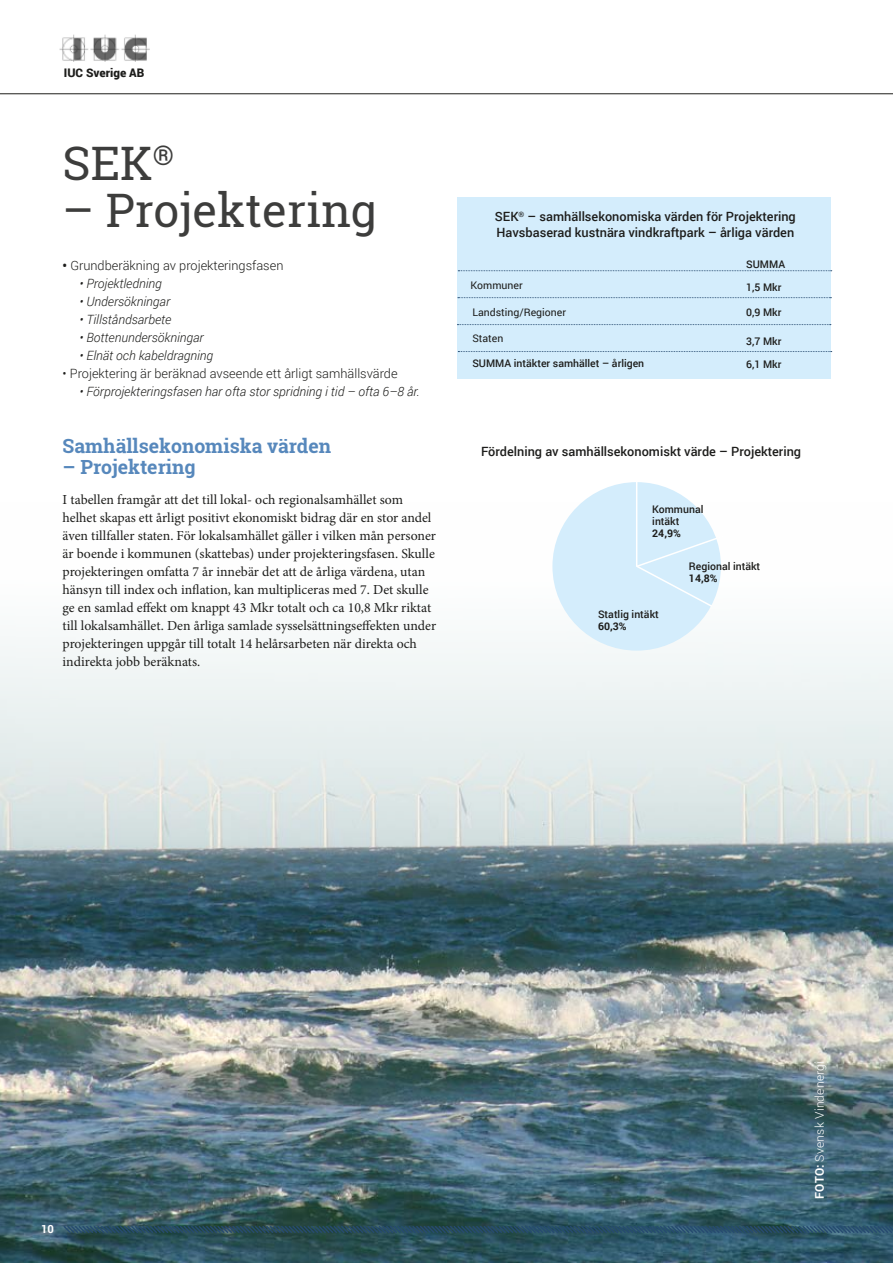
<style>
.page{position:relative;width:893px;height:1263px;background:#fff}
.page>*{position:absolute;margin:0;border:0;box-sizing:border-box;transform-origin:0 0}
.t1{font:46.2px "Roboto Slab";color:#3d3d3c}
.t2{font:700 19.5px "Roboto Slab";color:#5788bc}
.t3{font:13.8px/18px "Minion Pro";color:#1d1d1b}
.t4{font:italic 300 12.75px "Roboto";color:#1d1d1b}
.t5{font:500 12.75px/16.5px "Roboto";color:#1d1d1b}
.t6{font:300 12.75px "Roboto";color:#1d1d1b}
.t7{font:300 12px "Roboto";letter-spacing:.02em;color:#fff}
.t8{font:900 11.85px "Roboto";color:#1d1d1b}
.t9{font:700 11.25px "Roboto";color:#fff}
.t10{font:500 10.5px/12px "Roboto";color:#1d1d1b}
.t11{font:10.5px "Roboto";color:#1d1d1b}
.t12{font:700 10.5px "Roboto";color:#1d1d1b}
.s1{font-weight:700}
</style>
<div class="page">
<hr style="left:0;top:94px;width:893px;height:1px;background:#1d1d1b">
<img style="left:60px;top:34px;width:90px;height:28px">
<img style="left:0;top:609px;width:892px;height:654px">
<svg style="left:62px;top:1224px;width:831px;height:11px;background:#294f5f"></svg>
<div style="left:457px;top:197px;width:374px;height:182px;background:#d4edfc"></div>
<svg style="left:458px;top:297px;width:373px;height:1px"></svg>
<svg style="left:457px;top:324px;width:374px;height:1px"></svg>
<svg style="left:458px;top:351px;width:374px;height:1px"></svg>
<svg style="left:458px;top:270px;width:374px;height:1px"></svg>
<div style="left:552px;top:482px;width:169px;height:169px;background:#d4edfc;border-radius:50%"></div>
<svg style="left:636px;top:482px;width:85px;height:126px"></svg>
<p class="t8" style="left:64px;top:64px;width:82px">IUC Sverige AB</p>
<h1 class="t1" style="left:63px;top:132px;width:113px">SEK<sup>®</sup></h1>
<h1 class="t1" style="left:63px;top:178px;width:316px">– Projektering</h1>
<p class="t6" style="left:63px;top:257px;width:222px"><span class="s1">•</span> Grundberäkning av projekteringsfasen</p>
<p class="t4" style="left:80px;top:275px;width:84px">• Projektledning</p>
<p class="t4" style="left:80px;top:293px;width:92px">• Undersökningar</p>
<p class="t4" style="left:80px;top:311px;width:93px">• Tillståndsarbete</p>
<p class="t4" style="left:80px;top:329px;width:126px">• Bottenundersökningar</p>
<p class="t4" style="left:80px;top:347px;width:135px">• Elnät och kabeldragning</p>
<p class="t6" style="left:63px;top:365px;width:336px">• Projektering är beräknad avseende ett årligt samhällsvärde</p>
<p class="t4" style="left:80px;top:383px;width:342px">• Förprojekteringsfasen har ofta stor spridning i tid – ofta 6–8 år.</p>
<h2 class="t2" style="left:63px;top:433px;width:270px">Samhällsekonomiska värden</h2>
<h2 class="t2" style="left:63px;top:454px;width:134px">– Projektering</h2>
<p class="t3" style="left:63px;top:491px;width:375px">I tabellen framgår att det till lokal- och regionalsamhället som helhet skapas ett årligt positivt ekonomiskt bidrag där en stor andel även tillfaller staten. För lokalsamhället gäller i vilken mån personer är boende i kommunen (skattebas) under projekteringsfasen. Skulle projekteringen omfatta 7 år innebär det att de årliga värdena, utan hänsyn till index och inflation, kan multipliceras med 7. Det skulle ge en samlad effekt om knappt 43 Mkr totalt och ca 10,8 Mkr riktat till lokalsamhället. Den årliga samlade sysselsättningseffekten under projekteringen uppgår till totalt 14 helårsarbeten när direkta och indirekta jobb beräknats.</p>
<p class="t5" style="left:495px;top:208px;width:302px">SEK<sup>®</sup> – samhällsekonomiska värden för Projektering<br>Havsbaserad kustnära vindkraftpark – årliga värden</p>
<p class="t11" style="left:471px;top:278px;width:54px">Kommuner</p>
<p class="t11" style="left:472px;top:304px;width:95px">Landsting/Regioner</p>
<p class="t11" style="left:472px;top:331px;width:33px">Staten</p>
<p class="t10" style="left:472px;top:357px;width:173px">SUMMA intäkter samhället – årligen</p>
<p class="t10" style="left:746px;top:258px;width:40px">SUMMA</p>
<p class="t10" style="left:746px;top:281px;width:37px">1,5 Mkr</p>
<p class="t10" style="left:746px;top:305px;width:37px">0,9 Mkr</p>
<p class="t10" style="left:746px;top:334px;width:37px">3,7 Mkr</p>
<p class="t10" style="left:746px;top:358px;width:37px">6,1 Mkr</p>
<p class="t5" style="left:481px;top:442px;width:321px">Fördelning av samhällsekonomiskt värde – Projektering</p>
<p class="t10" style="left:652px;top:503px;width:53px">Kommunal intäkt</p>
<p class="t12" style="left:652px;top:526px;width:30px">24,9%</p>
<p class="t10" style="left:689px;top:560px;width:73px">Regional intäkt</p>
<p class="t12" style="left:689px;top:571px;width:30px">14,8%</p>
<p class="t10" style="left:598px;top:608px;width:62px">Statlig intäkt</p>
<p class="t12" style="left:598px;top:619px;width:30px">60,3%</p>
<p class="t9" style="left:41px;top:1221px;width:14px">10</p>
<p class="t7" style="left:811px;top:1199px;width:139px;rotate:-90deg"><span class="s1">FOTO:</span> Svensk Vindenergi</p>
</div>
